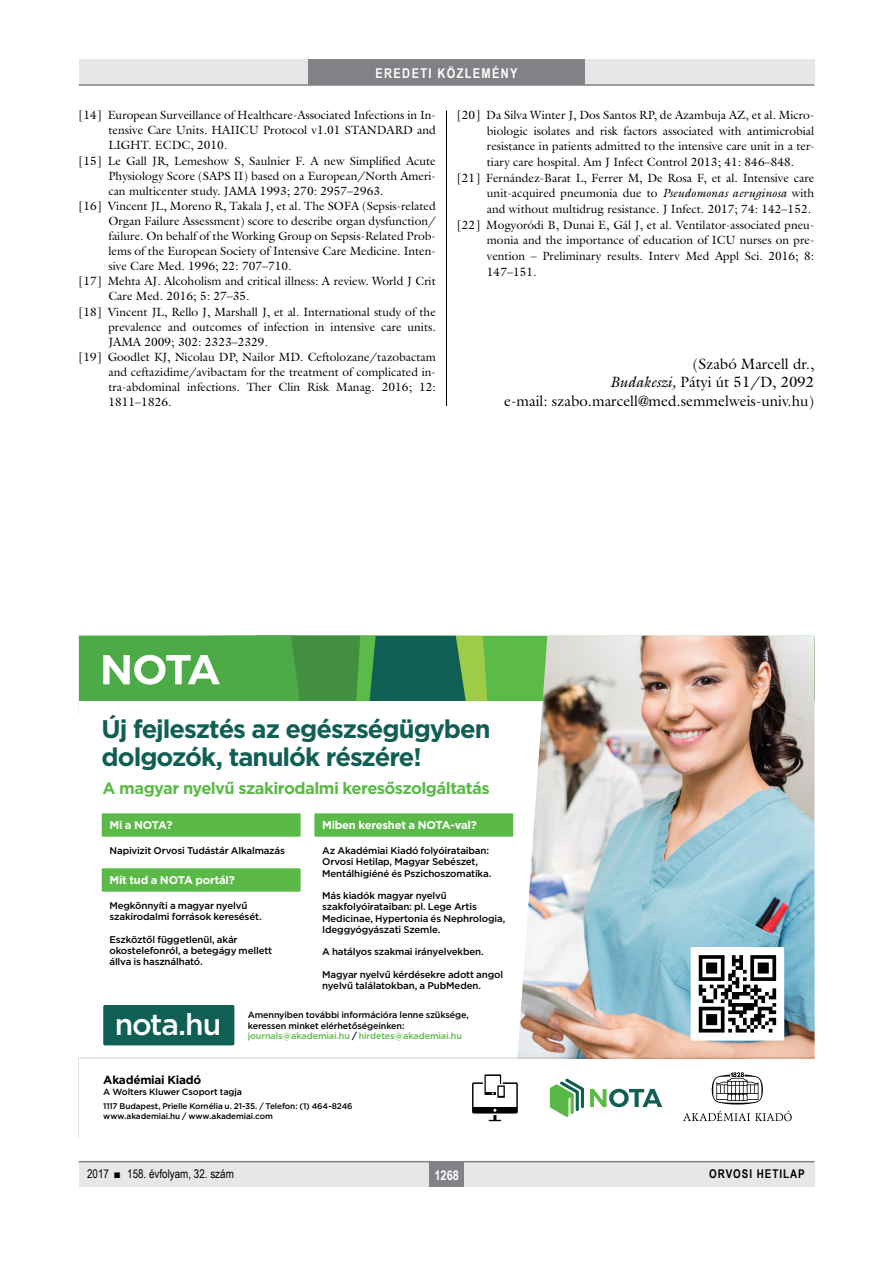
<style>
.page{position:relative;width:893px;height:1263px;background:#fff}
.page>*{position:absolute;margin:0;border:0;box-sizing:border-box;transform-origin:0 0}
.t1{font:500 30px "Gotham";letter-spacing:-.04em;color:#fff}
.t2{font:700 25.5px/28.5px "Gotham";letter-spacing:-.04em;color:#0f5f54}
.t3{font:700 16.5px "Gotham";letter-spacing:-.035em;color:#5bba47}
.irodalom_szerzo{font:15px "Galliard Reg";color:#000}
.t4{font:700 13.5px "Arial Narrow";letter-spacing:.1em;color:#fff}
.t5{font:12px/15.1px "Galliard Reg";color:#000;text-align:justify}
.t6{font:12px "Arial Narrow";color:#000}
.t7{font:700 12px "Arial Narrow";letter-spacing:.08em;color:#000}
.t8{font:700 11.7px "Gotham";letter-spacing:-.02em;color:#000}
.t9{font:700 11.25px "Gotham";letter-spacing:-.015em;color:#fff}
.t10{font:500 9.75px/11.2px "Gotham";letter-spacing:-.015em;color:#000}
.t11{font:500 9px/10.5px "Gotham";letter-spacing:-.015em;color:#000}
.t12{font:500 9px "Gotham";letter-spacing:-.015em;color:#5bba47}
.t13{font:500 8.25px/9.8px "Gotham";letter-spacing:-.015em;color:#000}
.s1{font-style:italic}
.s2{color:#000}
</style>
<div class="page">
<div style="left:79px;top:1161px;width:735px;height:25px;background:#e6e7e8"></div>
<hr style="left:79px;top:1161px;width:735px;height:1px;background:#808285">
<div style="left:430px;top:1161px;width:34px;height:25px;background:#808285"></div>
<div style="left:79px;top:60px;width:735px;height:25px;background:#e6e7e8"></div>
<div style="left:308px;top:60px;width:277px;height:25px;background:#808285"></div>
<hr style="left:79px;top:84px;width:735px;height:2px;background:#808285">
<hr style="left:446px;top:111px;width:1px;height:1026px;background:#000">
<div style="left:489px;top:636px;width:28px;height:65px;background:#5cba48"></div>
<div style="left:79px;top:701px;width:736px;height:436px;background:#fff"></div>
<img style="left:517px;top:636px;width:298px;height:421px">
<svg style="left:79px;top:1057px;width:736px;height:2px"></svg>
<div style="left:102px;top:813px;width:199px;height:24px;background:#5bba47"></div>
<div style="left:102px;top:868px;width:199px;height:24px;background:#5bba47"></div>
<div style="left:314px;top:813px;width:199px;height:24px;background:#5bba47"></div>
<div style="left:103px;top:1005px;width:131px;height:40px;background:#0f5f54;border-radius:2px"></div>
<div style="left:691px;top:947px;width:93px;height:93px;background:#fff;border-radius:2px"></div>
<svg style="left:699px;top:955px;width:77px;height:77px"></svg>
<svg style="left:712px;top:1072px;width:51px;height:32px"></svg>
<svg style="left:683px;top:1110px;width:109px;height:11px"></svg>
<svg style="left:590px;top:1089px;width:72px;height:18px"></svg>
<svg style="left:550px;top:1078px;width:34px;height:39px"></svg>
<svg style="left:472px;top:1074px;width:46px;height:47px"></svg>
<svg style="left:79px;top:636px;width:410px;height:65px;background:#4f9e55"></svg>
<svg style="left:779px;top:636px;width:36px;height:104px;background:#cdccc8"></svg>
<p class="t4" style="left:375px;top:63px;width:144px">EREDETI KÖZLEMÉNY</p>
<p class="t5" style="left:108px;top:107px;width:329px;text-indent:-30px">[14] European Surveillance of Healthcare-Associated Infections in In&shy;tensive Care Units. HAIICU Protocol v1.01 STANDARD and LIGHT. ECDC, 2010.</p>
<p class="t5" style="left:108px;top:153px;width:329px;text-indent:-30px">[15] Le Gall JR, Lemeshow S, Saulnier F. A new Simplified Acute Physiology Score (SAPS II) based on a European/North Ameri&shy;can multicenter study. JAMA 1993; 270: 2957–2963.</p>
<p class="t5" style="left:108px;top:198px;width:329px;text-indent:-30px">[16] Vincent JL, Moreno R, Takala J, et al. The SOFA (Sepsis-related Organ Failure Assessment) score to describe organ dysfunction/ failure. On behalf of the Working Group on Sepsis-Related Prob&shy;lems of the European Society of Intensive Care Medicine. Inten&shy;sive Care Med. 1996; 22: 707–710.</p>
<p class="t5" style="left:108px;top:273px;width:329px;text-indent:-30px">[17] Mehta AJ. Alcoholism and critical illness: A review. World J Crit<br>Care Med. 2016; 5: 27–35.</p>
<p class="t5" style="left:108px;top:304px;width:329px;text-indent:-30px">[18] Vincent JL, Rello J, Marshall J, et al. International study of the prevalence and outcomes of infection in intensive care units.<br>JAMA 2009; 302: 2323–2329.</p>
<p class="t5" style="left:108px;top:349px;width:329px;text-indent:-30px">[19] Goodlet KJ, Nicolau DP, Nailor MD. Ceftolozane/tazobactam and ceftazidime/avibactam for the treatment of complicated in&shy;tra-abdominal infections. Ther Clin Risk Manag. 2016; 12:<br>1811–1826.</p>
<p class="t5" style="left:487px;top:107px;width:329px;line-height:15.6px;text-indent:-30px">[20] Da Silva Winter J, Dos Santos RP, de Azambuja AZ, et al. Micro&shy;biologic isolates and risk factors associated with antimicrobial resistance in patients admitted to the intensive care unit in a ter&shy;tiary care hospital. Am J Infect Control 2013; 41: 846–848.</p>
<p class="t5" style="left:487px;top:170px;width:329px;line-height:15.6px;text-indent:-30px">[21] Fernández-Barat L, Ferrer M, De Rosa F, et al. Intensive care unit-acquired pneumonia due to <span class="s1">Pseudomonas aeruginosa</span> with and without multidrug resistance. J Infect. 2017; 74: 142–152.</p>
<p class="t5" style="left:487px;top:217px;width:329px;line-height:15.6px;text-indent:-30px">[22] Mogyoródi B, Dunai E, Gál J, et al. Ventilator-associated pneu&shy;monia and the importance of education of ICU nurses on pre&shy;vention – Preliminary results. Interv Med Appl Sci. 2016; 8:<br>147–151.</p>
<p class="irodalom_szerzo" style="left:693px;top:354px;width:123px">(Szabó Marcell dr.,</p>
<p class="irodalom_szerzo" style="left:610px;top:373px;width:206px"><span class="s1">Budakeszi,</span> Pátyi út 51/D, 2092</p>
<p class="irodalom_szerzo" style="left:504px;top:392px;width:312px">e-mail: szabo.marcell@med.semmelweis-univ.hu)</p>
<p class="t2" style="left:102px;top:714px;width:391px">Új fejlesztés az egészségügyben dolgozók, tanulók részére!</p>
<p class="t3" style="left:103px;top:777px;width:389px">A magyar nyelvű szakirodalmi keresőszolgáltatás</p>
<p class="t9" style="left:109px;top:818px;width:65px">Mi a NOTA?</p>
<p class="t9" style="left:322px;top:818px;width:156px">Miben kereshet a NOTA-val?</p>
<p class="t10" style="left:322px;top:845px;width:171px">Az Akadémiai Kiadó folyóirataiban:<br>Orvosi Hetilap, Magyar Sebészet,<br>Mentálhigiéné és Pszichoszomatika.</p>
<p class="t10" style="left:322px;top:890px;width:185px">Más kiadók magyar nyelvű szakfolyóirataiban: pl. Lege Artis<br>Medicinae, Hypertonia és Nephrologia,<br>Ideggyógyászati Szemle.</p>
<p class="t10" style="left:322px;top:946px;width:163px">A hatályos szakmai irányelvekben.</p>
<p class="t10" style="left:322px;top:969px;width:182px">Magyar nyelvű kérdésekre adott angol nyelvű találatokban, a PubMeden.</p>
<p class="t11" style="left:248px;top:1010px;width:223px">Amennyiben további információra lenne szüksége, keressen minket elérhetőségeinken:</p>
<p class="t10" style="left:109px;top:845px;width:177px">Napivizit Orvosi Tudástár Alkalmazás</p>
<p class="t9" style="left:109px;top:873px;width:127px">Mit tud a NOTA portál?</p>
<p class="t10" style="left:109px;top:900px;width:154px">Megkönnyíti a magyar nyelvű szakirodalmi források keresését.</p>
<p class="t10" style="left:109px;top:934px;width:164px">Eszköztől függetlenül, akár okostelefonról, a betegágy mellett állva is használható.</p>
<p class="t1" style="left:115px;top:1004px;width:108px">nota.hu</p>
<p class="t12" style="left:248px;top:1030px;width:216px">journals@akademiai.hu <span class="s2">/</span> hirdetes@akademiai.hu</p>
<p class="t8" style="left:103px;top:1072px;width:100px">Akadémiai Kiadó</p>
<p class="t11" style="left:103px;top:1086px;width:140px">A Wolters Kluwer Csoport tagja</p>
<p class="t13" style="left:103px;top:1101px;width:251px">1117 Budapest, Prielle Kornélia u. 21-35. / Telefon: (1) 464-8246 www.akademiai.hu / www.akademiai.com</p>
<p class="t6" style="left:87px;top:1165px;width:148px">2017 ■ 158. évfolyam, 32. szám</p>
<p class="t4" style="left:434px;top:1165px;width:26px">1268</p>
<p class="t7" style="left:709px;top:1165px;width:97px">ORVOSI HETILAP</p>
</div>
